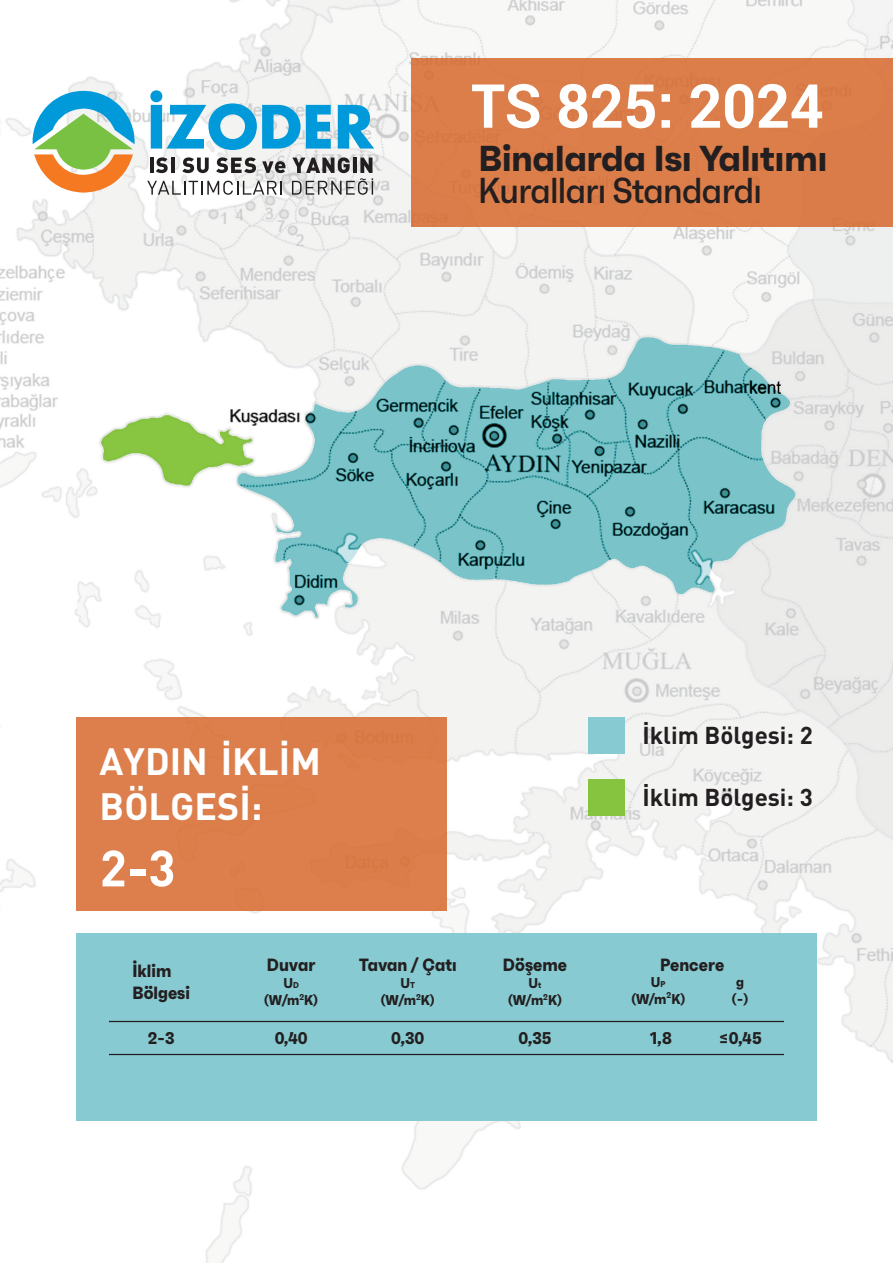
<style>
.page{position:relative;width:893px;height:1263px;background:#fff}
.page>*{position:absolute;margin:0;border:0;box-sizing:border-box;transform-origin:0 0}
.t1{font:700 60.75px "Roboto";letter-spacing:-.005em;color:#fff}
.t2{font:700 50.25px "DIN Bek";color:#fff}
.t3{font:700 37.65px/45.2px "DIN Bek";color:#fff}
.t4{font:700 36px "Faktum";letter-spacing:-.02em;color:#231f20}
.t5{font:500 36px "Faktum Con";letter-spacing:-.02em;color:#231f20}
.t6{font:700 24.15px "DIN Bek";color:#231f20}
.t7{font:700 17.7px/21.3px "Faktum Con";color:#231f20}
.t8{font:700 16.95px "Faktum Con";color:#231f20}
.t9{font:700 14.1px/17px "Faktum Con";color:#231f20;text-align:center}
.s1{font-size:8.55px}
</style>
<div class="page">
<img style="left:0;top:0;width:893px;height:1263px">
<div style="left:412px;top:58px;width:481px;height:169px;background:#dc7e4a"></div>
<div style="left:76px;top:717px;width:370px;height:193px;background:#dd7f4c"></div>
<div style="left:76px;top:933px;width:740px;height:188px;background:#87cad1"></div>
<hr style="left:109px;top:1021px;width:675px;height:1px;background:#231f20">
<hr style="left:109px;top:1054px;width:675px;height:1px;background:#231f20">
<div style="left:589px;top:717px;width:36px;height:36px;background:#87cad1"></div>
<svg style="left:30px;top:90px;width:106px;height:104px"></svg>
<svg style="left:150px;top:90px;width:181px;height:60px"></svg>
<svg style="left:338px;top:105px;width:36px;height:44px"></svg>
<svg style="left:147px;top:181px;width:135px;height:14px"></svg>
<hr style="left:150px;top:158px;width:4px;height:15px;background:#231f20">
<svg style="left:156px;top:157px;width:12px;height:16px"></svg>
<hr style="left:171px;top:158px;width:4px;height:15px;background:#231f20">
<svg style="left:182px;top:157px;width:27px;height:16px"></svg>
<svg style="left:216px;top:157px;width:40px;height:16px"></svg>
<svg style="left:262px;top:161px;width:23px;height:12px"></svg>
<svg style="left:292px;top:157px;width:81px;height:38px"></svg>
<div style="left:589px;top:779px;width:36px;height:37px;background:#86c440"></div>
<h1 class="t1" style="left:471px;top:63px;width:354px">TS 825: 2024</h1>
<h3 class="t4" style="left:478px;top:135px;width:351px">Binalarda Isı Yalıtımı</h3>
<h3 class="t5" style="left:478px;top:168px;width:285px">Kuralları Standardı</h3>
<h3 class="t3" style="left:100px;top:737px;width:223px">AYDIN İKLİM<br>BÖLGESİ:</h3>
<h2 class="t2" style="left:100px;top:835px;width:77px">2-3</h2>
<p class="t7" style="left:132px;top:960px;width:59px">İklim<br>Bölgesi</p>
<p class="t7" style="left:267px;top:954px;width:50px">Duvar</p>
<p class="t9" style="left:264px;top:975px;width:56px">U<span class="s1">D </span>(W/m<sup>2</sup>K)</p>
<p class="t7" style="left:359px;top:954px;width:99px">Tavan / Çatı</p>
<p class="t9" style="left:380px;top:975px;width:56px">U<span class="s1">T </span>(W/m<sup>2</sup>K)</p>
<p class="t7" style="left:503px;top:954px;width:65px">Döşeme</p>
<p class="t9" style="left:508px;top:975px;width:56px">U<span class="s1">t </span>(W/m<sup>2</sup>K)</p>
<h3 class="t6" style="left:642px;top:719px;width:172px">İklim Bölgesi: 2</h3>
<h3 class="t6" style="left:642px;top:781px;width:172px">İklim Bölgesi: 3</h3>
<p class="t7" style="left:660px;top:954px;width:66px">Pencere</p>
<p class="t9" style="left:631px;top:973px;width:56px">U<span class="s1">P </span>(W/m<sup>2</sup>K)</p>
<p class="t9" style="left:732px;top:973px;width:18px">g (-)</p>
<p class="t8" style="left:148px;top:1027px;width:28px">2-3</p>
<p class="t8" style="left:275px;top:1027px;width:34px">0,40</p>
<p class="t8" style="left:391px;top:1027px;width:35px">0,30</p>
<p class="t8" style="left:518px;top:1027px;width:34px">0,35</p>
<p class="t8" style="left:650px;top:1027px;width:23px">1,8</p>
<p class="t8" style="left:719px;top:1027px;width:44px">≤0,45</p>
</div>
